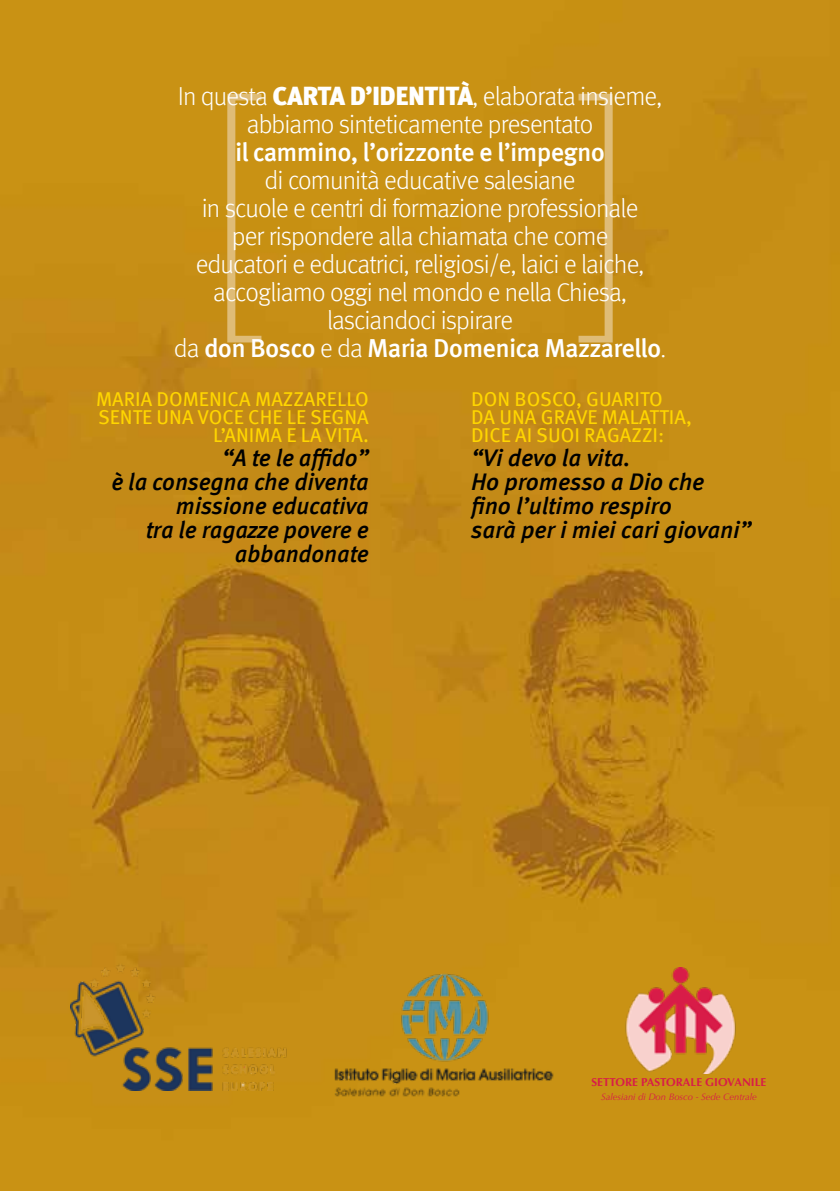
<style>
.page{position:relative;width:840px;height:1191px;background:#fff}
.page>*{position:absolute;margin:0;border:0;box-sizing:border-box;transform-origin:0 0}
.t1{font:100 280px "Meta Pro";color:#dfbc77}
.t2{font:300 26px/28px "Meta Pro";letter-spacing:-.03em;color:#fff;text-align:center}
.t3{font:500 26px "Meta Pro";letter-spacing:-.03em;color:#fff}
.t4{font:italic 500 24px/24px "Meta Pro";letter-spacing:-.01em;color:#000;text-align:right}
.t5{font:20px/18px "Meta Pro";color:#ffd600;text-align:right}
.t6{font:700 11.6px "Optima";color:#d81c48}
.t7{font:italic 9.4px "Optima";color:#d81c48}
.s1{font-weight:900}
.s2{font-weight:500}
</style>
<div class="page">
<img style="left:0;top:0;width:839px;height:1191px">
<img style="left:324px;top:973px;width:242px;height:126px">
<img style="left:70px;top:963px;width:224px;height:127px">
<img style="left:591px;top:967px;width:175px;height:106px">
<p class="t2" style="left:177px;top:81px;width:486px">In questa <span class="s1">CARTA D’IDENTITÀ</span>, elaborata insieme, abbiamo sinteticamente presentato</p>
<p class="t3" style="left:235px;top:132px;width:371px">il cammino, l’orizzonte e l’impegno</p>
<p class="t2" style="left:174px;top:165px;width:493px">di comunità educative salesiane<br>in scuole e centri di formazione professionale<br>per rispondere alla chiamata che come<br>educatori e educatrici, religiosi/e, laici e laiche, accogliamo oggi nel mondo e nella Chiesa, lasciandoci ispirare<br>da <span class="s2">don Bosco</span> e da <span class="s2">Maria Domenica Mazzarello</span>.</p>
<h1 class="t1" style="left:202px;top:9px;width:437px">[ ]</h1>
<p class="t5" style="left:96px;top:388px;width:274px">MARIA DOMENICA MAZZARELLO<br>SENTE UNA VOCE CHE LE SEGNA<br>L’ANIMA E LA VITA.</p>
<p class="t4" style="left:111px;top:444px;width:259px">“A te le affido”<br>è la consegna che diventa missione educativa<br>tra le ragazze povere e abbandonate</p>
<p class="t5" style="left:471px;top:388px;width:222px;text-align:left">DON BOSCO, GUARITO<br>DA UNA GRAVE MALATTIA,<br>DICE AI SUOI RAGAZZI:</p>
<p class="t4" style="left:471px;top:444px;width:282px;text-align:left">“Vi devo la vita.<br>Ho promesso a Dio che<br>fino l’ultimo respiro<br>sarà per i miei cari giovani”</p>
<p class="t6" style="left:591px;top:1075px;width:176px">SETTORE PASTORALE GIOVANILE</p>
<p class="t7" style="left:600px;top:1091px;width:157px">Salesiani di Don Bosco - Sede Centrale</p>
</div>
